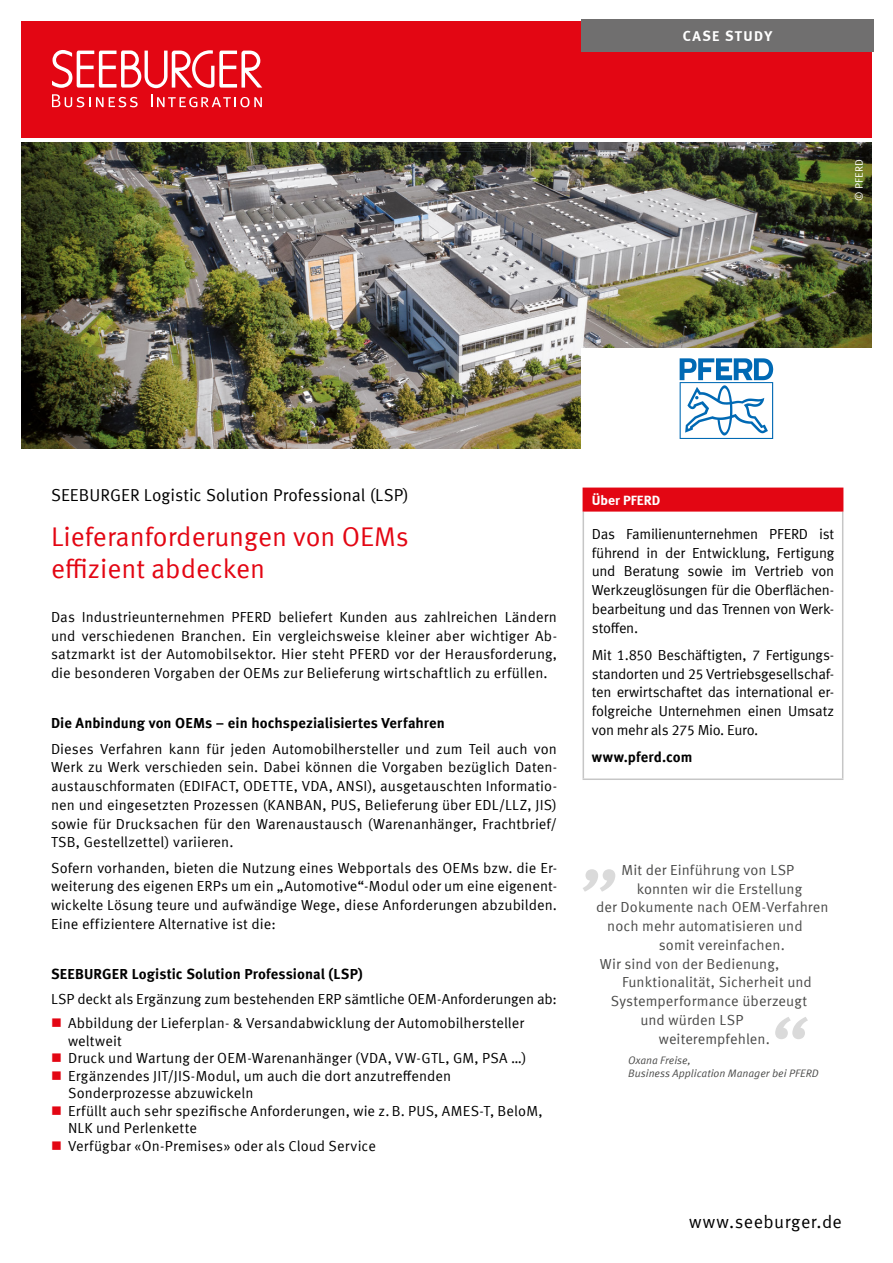
<style>
.page{position:relative;width:893px;height:1263px;background:#fff}
.page>*{position:absolute;margin:0;border:0;box-sizing:border-box;transform-origin:0 0}
.t1{font:27px/32.4px "Meta Offc Pro Norm";color:#e30613}
.t2{font:18px "Meta Offc Pro Norm";letter-spacing:.025em;color:#000}
.t3{font:17.25px "Meta Offc Pro Norm";color:#000}
.t4{font:14.55px/18.8px "Meta Offc Pro Norm";color:#000;text-align:justify}
.t5{font:14.55px "Meta Offc Pro Norm";letter-spacing:.005em;color:#4a4a49}
.t6{font:700 14.55px "Meta Offc Pro";letter-spacing:.005em;color:#000}
.t7{font:14.55px "Meta Bold LF";letter-spacing:.1em;color:#fff}
.t8{font:13.8px "Meta Bold LF";color:#fff}
.t9{font:10.8px/12.9px "Meta Offc Pro Norm Ita";color:#4a4a49}
.t10{font:10.8px "Meta Offc Pro Norm";color:#fff}
.s1{font-family:"Meta Normal LF"}
</style>
<div class="page">
<div style="left:21px;top:21px;width:851px;height:117px;background:#e30613"></div>
<svg style="left:52px;top:50px;width:210px;height:38px"></svg>
<svg style="left:151px;top:94px;width:111px;height:13px"></svg>
<svg style="left:52px;top:94px;width:86px;height:13px"></svg>
<img style="left:21px;top:142px;width:851px;height:307px">
<div style="left:581px;top:19px;width:293px;height:33px;background:#706f6f"></div>
<div style="left:581px;top:349px;width:297px;height:106px;background:#fff"></div>
<svg style="left:680px;top:358px;width:93px;height:81px"></svg>
<div style="left:583px;top:488px;width:260px;height:23px;background:#e30613"></div>
<hr style="left:583px;top:512px;width:1px;height:266px;background:#c6c6c6">
<hr style="left:842px;top:512px;width:1px;height:266px;background:#c6c6c6">
<hr style="left:583px;top:778px;width:260px;height:2px;background:#c6c6c6">
<hr style="left:583px;top:510px;width:260px;height:2px;background:#e30613">
<svg style="left:583px;top:869px;width:32px;height:23px"></svg>
<svg style="left:775px;top:1017px;width:33px;height:22px"></svg>
<p class="t7" style="left:683px;top:28px;width:91px">CASE STUDY</p>
<p class="t10" style="left:851px;top:201px;width:44px;rotate:-90deg"><span class="s1">©</span> PFERD</p>
<p class="t3" style="left:51px;top:482px;width:359px">SEEBURGER Logistic Solution Professional (LSP)</p>
<h1 class="t1" style="left:51px;top:518px;width:359px">Lieferanforderungen von OEMs effizient abdecken</h1>
<p class="t4" style="left:51px;top:607px;width:507px">Das Industrieunternehmen PFERD beliefert Kunden aus zahlreichen Ländern und verschiedenen Branchen. Ein vergleichsweise kleiner aber wichtiger Ab&shy;satzmarkt ist der Automobilsektor. Hier steht PFERD vor der Herausforderung, die besonderen Vorgaben der OEMs zur Belieferung wirtschaftlich zu erfüllen.</p>
<p class="t6" style="left:51px;top:712px;width:395px">Die Anbindung von OEMs – ein hochspezialisiertes Verfahren</p>
<p class="t4" style="left:51px;top:738px;width:507px">Dieses Verfahren kann für jeden Automobilhersteller und zum Teil auch von Werk zu Werk verschieden sein. Dabei können die Vorgaben bezüglich Daten&shy;austauschformaten (EDIFACT, ODETTE, VDA, ANSI), ausgetauschten Informatio&shy;nen und eingesetzten Prozessen (KANBAN, PUS, Belieferung über EDL/LLZ, JIS) sowie für Drucksachen für den Warenaustausch (Warenanhänger, Frachtbrief/ TSB, Gestellzettel) variieren.</p>
<p class="t4" style="left:51px;top:857px;width:507px">Sofern vorhanden, bieten die Nutzung eines Webportals des OEMs bzw. die Er&shy;weiterung des eigenen ERPs um ein „Automotive“-Modul oder um eine eigenent&shy;wickelte Lösung teure und aufwändige Wege, diese Anforderungen abzubilden.<br>Eine effizientere Alternative ist die:</p>
<p class="t6" style="left:51px;top:962px;width:313px">SEEBURGER Logistic Solution Professional (LSP)</p>
<p class="t4" style="left:68px;top:986px;width:490px;line-height:24.2px;text-indent:-17px">LSP deckt als Ergänzung zum bestehenden ERP sämtliche OEM-Anforderungen ab:<br>Abbildung der Lieferplan- &amp; Versandabwicklung der Automobilhersteller</p>
<p class="t4" style="left:68px;top:1031px;width:476px;line-height:17.4px;text-align:left">weltweit<br>Druck und Wartung der OEM-Warenanhänger (VDA, VW-GTL, GM, PSA …)<br>Ergänzendes JIT/JIS-Modul, um auch die dort anzutreffenden Sonderprozesse abzuwickeln<br>Erfüllt auch sehr spezifische Anforderungen, wie z. B. PUS, AMES-T, BeloM, NLK und Perlenkette<br>Verfügbar «On-Premises» oder als Cloud Service</p>
<p class="t8" style="left:592px;top:492px;width:70px">Über PFERD</p>
<p class="t4" style="left:592px;top:524px;width:244px">Das Familienunternehmen PFERD ist führend in der Entwicklung, Fertigung und Beratung sowie im Vertrieb von Werkzeuglösungen für die Oberflächen&shy;bearbeitung und das Trennen von Werk&shy;stoffen.</p>
<p class="t4" style="left:592px;top:645px;width:244px">Mit 1.850 Beschäftigten, 7 Fertigungs&shy;standorten und 25 Vertriebsgesellschaf&shy;ten erwirtschaftet das international er&shy;folgreiche Unternehmen einen Umsatz von mehr als 275 Mio. Euro.</p>
<p class="t6" style="left:592px;top:746px;width:102px">www.pferd.com</p>
<p class="t5" style="left:622px;top:859px;width:174px">Mit der Einführung von LSP</p>
<p class="t5" style="left:637px;top:877px;width:167px">konnten wir die Erstellung</p>
<p class="t5" style="left:596px;top:896px;width:234px">der Dokumente nach OEM-Verfahren</p>
<p class="t5" style="left:607px;top:915px;width:197px">noch mehr automatisieren und</p>
<p class="t5" style="left:659px;top:934px;width:128px">somit vereinfachen.</p>
<p class="t5" style="left:600px;top:952px;width:181px">Wir sind von der Bedienung,</p>
<p class="t5" style="left:622px;top:971px;width:191px">Funktionalität, Sicherheit und</p>
<p class="t5" style="left:611px;top:990px;width:198px">Systemperformance überzeugt</p>
<p class="t5" style="left:640px;top:1009px;width:105px">und würden LSP</p>
<p class="t5" style="left:659px;top:1027px;width:113px">weiterempfehlen.</p>
<p class="t9" style="left:628px;top:1053px;width:192px">Oxana Freise,<br>Business Application Manager bei PFERD</p>
<p class="t2" style="left:689px;top:1208px;width:154px">www.seeburger.de</p>
</div>
